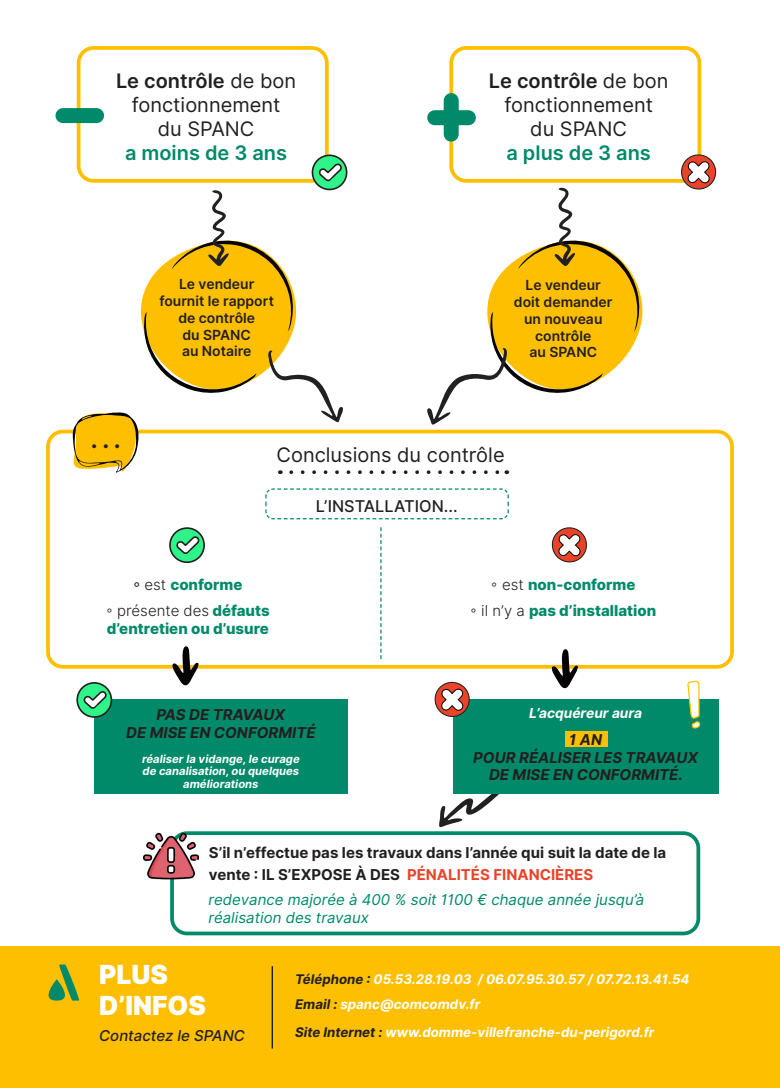
<style>
.page{position:relative;width:780px;height:1088px;background:#fff}
.page>*{position:absolute;margin:0;border:0;box-sizing:border-box;transform-origin:0 0}
.t1{font:900 26.25px "Inter";color:#fff}
.t2{font:700 23.25px "Inter";color:#231f20}
.t3{font:20px/24px "Inter";color:#231f20;text-align:center}
.t4{font:600 20px "Inter";color:#008a69}
.t5{font:500 16.25px "Inter";color:#231f20}
.t6{font:700 15px/22.5px "Inter";color:#231f20}
.t7{font:italic 700 15px "Inter";color:#231f20}
.t8{font:800 15px "Inter";color:#008a69}
.t9{font:italic 15px/18px "Inter";color:#008a69}
.t10{font:15px "Inter Light BETA";color:#231f20}
.t11{font:italic 500 15px "Inter";color:#231f20}
.t12{font:600 14px "Inter";color:#231f20}
.t13{font:italic 700 13.75px "Inter";color:#fff}
.t14{font:italic 700 13.25px "Inter";color:#fff}
.t15{font:italic 700 11.25px/12.5px "Inter";color:#fff;text-align:center}
.s1{font-weight:600}
.s2{font-weight:400;color:#231f20}
.s3{font-family:"Inter Light BETA";font-weight:400;color:#231f20}
.s4{font-family:"Inter";font-weight:800;color:#008a69}
.s5{color:#e94429}
.s6{color:#231f20}
</style>
<div class="page">
<div style="left:46px;top:430px;width:687px;height:239px;border:4px solid #febf00;border-radius:15px"></div>
<div style="left:0;top:947px;width:780px;height:141px;background:#febf00"></div>
<svg style="left:48px;top:964px;width:31px;height:36px"></svg>
<hr style="left:271px;top:966px;width:2px;height:82px;background:#231f20">
<div style="left:77px;top:46px;width:251px;height:137px;border:4px solid #febf00;border-radius:15px"></div>
<div style="left:449px;top:46px;width:252px;height:137px;border:4px solid #febf00;border-radius:15px"></div>
<div style="left:170px;top:831px;width:530px;height:104px;border:4px solid #008a69;border-radius:15px"></div>
<img style="left:143px;top:831px;width:55px;height:52px">
<div style="left:63px;top:108px;width:34px;height:15px;background:#008a69"></div>
<div style="left:434px;top:110px;width:34px;height:15px;background:#008a69"></div>
<div style="left:443px;top:101px;width:15px;height:33px;background:#008a69"></div>
<svg style="left:439px;top:794px;width:60px;height:34px"></svg>
<svg style="left:551px;top:527px;width:36px;height:36px"></svg>
<svg style="left:551px;top:649px;width:29px;height:40px"></svg>
<svg style="left:171px;top:646px;width:29px;height:40px"></svg>
<svg style="left:265px;top:488px;width:244px;height:32px"></svg>
<div style="left:453px;top:699px;width:265px;height:95px;background:#008a69"></div>
<svg style="left:678px;top:46px;width:39px;height:901px"></svg>
<div style="left:565px;top:732px;width:42px;height:15px;background:#febf00"></div>
<div style="left:94px;top:699px;width:253px;height:95px;background:#008a69"></div>
<svg style="left:312px;top:155px;width:34px;height:34px"></svg>
<div style="left:311px;top:154px;width:36px;height:36px;border:2px solid #231f20;border-radius:50%"></div>
<svg style="left:64px;top:163px;width:578px;height:312px"></svg>
<svg style="left:170px;top:528px;width:34px;height:34px"></svg>
<div style="left:169px;top:527px;width:36px;height:36px;border:2px solid #231f20;border-radius:50%"></div>
<svg style="left:174px;top:536px;width:27px;height:20px"></svg>
<svg style="left:77px;top:683px;width:34px;height:34px"></svg>
<div style="left:76px;top:682px;width:36px;height:36px;border:2px solid #231f20;border-radius:50%"></div>
<svg style="left:82px;top:690px;width:26px;height:21px"></svg>
<svg style="left:380px;top:527px;width:1px;height:132px"></svg>
<svg style="left:434px;top:681px;width:36px;height:36px"></svg>
<p class="t3" style="left:116px;top:68px;width:182px"><span class="s1">Le contrôle</span> de bon fonctionnement</p>
<p class="t3" style="left:158px;top:116px;width:98px">du SPANC</p>
<p class="t4" style="left:125px;top:138px;width:164px">a moins de 3 ans</p>
<p class="t12" style="left:179px;top:274px;width:77px">Le vendeur</p>
<p class="t12" style="left:159px;top:291px;width:116px">fournit le rapport</p>
<p class="t12" style="left:178px;top:307px;width:78px">de contrôle</p>
<p class="t12" style="left:182px;top:324px;width:70px">du SPANC</p>
<p class="t12" style="left:182px;top:341px;width:71px">au Notaire</p>
<p class="t3" style="left:489px;top:68px;width:181px"><span class="s1">Le contrôle</span> de bon fonctionnement</p>
<p class="t3" style="left:530px;top:116px;width:98px">du SPANC</p>
<p class="t4" style="left:506px;top:138px;width:146px">a plus de 3 ans</p>
<p class="t12" style="left:525px;top:275px;width:77px">Le vendeur</p>
<p class="t12" style="left:514px;top:292px;width:100px">doit demander</p>
<p class="t12" style="left:524px;top:308px;width:80px">un nouveau</p>
<p class="t12" style="left:535px;top:325px;width:58px">contrôle</p>
<p class="t12" style="left:529px;top:342px;width:69px">au SPANC</p>
<p class="t2" style="left:91px;top:423px;width:31px">. . .</p>
<p class="t3" style="left:276px;top:443px;width:230px">Conclusions du contrôle</p>
<p class="t5" style="left:316px;top:494px;width:143px">L’INSTALLATION...</p>
<p class="t8" style="left:133px;top:573px;width:111px"><span class="s2">◦</span> <span class="s3">est</span> conforme</p>
<p class="t10" style="left:106px;top:599px;width:165px">◦ présente des <span class="s4">défauts</span></p>
<p class="t8" style="left:107px;top:617px;width:164px">d’entretien ou d’usure</p>
<p class="t8" style="left:491px;top:574px;width:146px"><span class="s3">◦ est</span> non-conforme</p>
<p class="t8" style="left:470px;top:599px;width:187px"><span class="s3">◦ il n’y a</span> pas d’installation</p>
<p class="t7" style="left:156px;top:704px;width:130px">PAS DE TRAVAUX</p>
<p class="t7" style="left:126px;top:721px;width:191px">DE MISE EN CONFORMITÉ</p>
<p class="t15" style="left:142px;top:752px;width:159px">réaliser la vidange, le curage</p>
<p class="t15" style="left:142px;top:765px;width:158px">de canalisation, ou quelques améliorations</p>
<p class="t13" style="left:529px;top:703px;width:114px">L’acquéreur aura</p>
<p class="t7" style="left:569px;top:729px;width:34px">1 AN</p>
<p class="t7" style="left:473px;top:746px;width:226px">POUR RÉALISER LES TRAVAUX</p>
<p class="t7" style="left:489px;top:764px;width:195px">DE MISE EN CONFORMITÉ.</p>
<p class="t6" style="left:209px;top:841px;width:459px">S’il n’effectue pas les travaux dans l’année qui suit la date de la vente : IL S’EXPOSE À DES <span class="s5">PÉNALITÉS FINANCIÈRES</span></p>
<p class="t9" style="left:208px;top:890px;width:437px">redevance majorée à 400 % soit 1100 € chaque année jusqu’à réalisation des travaux</p>
<p class="t1" style="left:99px;top:954px;width:70px">PLUS</p>
<p class="t1" style="left:99px;top:986px;width:108px">D’INFOS</p>
<p class="t11" style="left:99px;top:1024px;width:147px">Contactez le SPANC</p>
<p class="t14" style="left:295px;top:969px;width:396px"><span class="s6">Téléphone :</span> 05.53.28.19.03 / 06.07.95.30.57 / 07.72.13.41.54</p>
<p class="t14" style="left:295px;top:994px;width:187px"><span class="s6">Email :</span> spanc@comcomdv.fr</p>
<p class="t14" style="left:295px;top:1022px;width:361px"><span class="s6">Site Internet :</span> www.domme-villefranche-du-perigord.fr</p>
</div>
